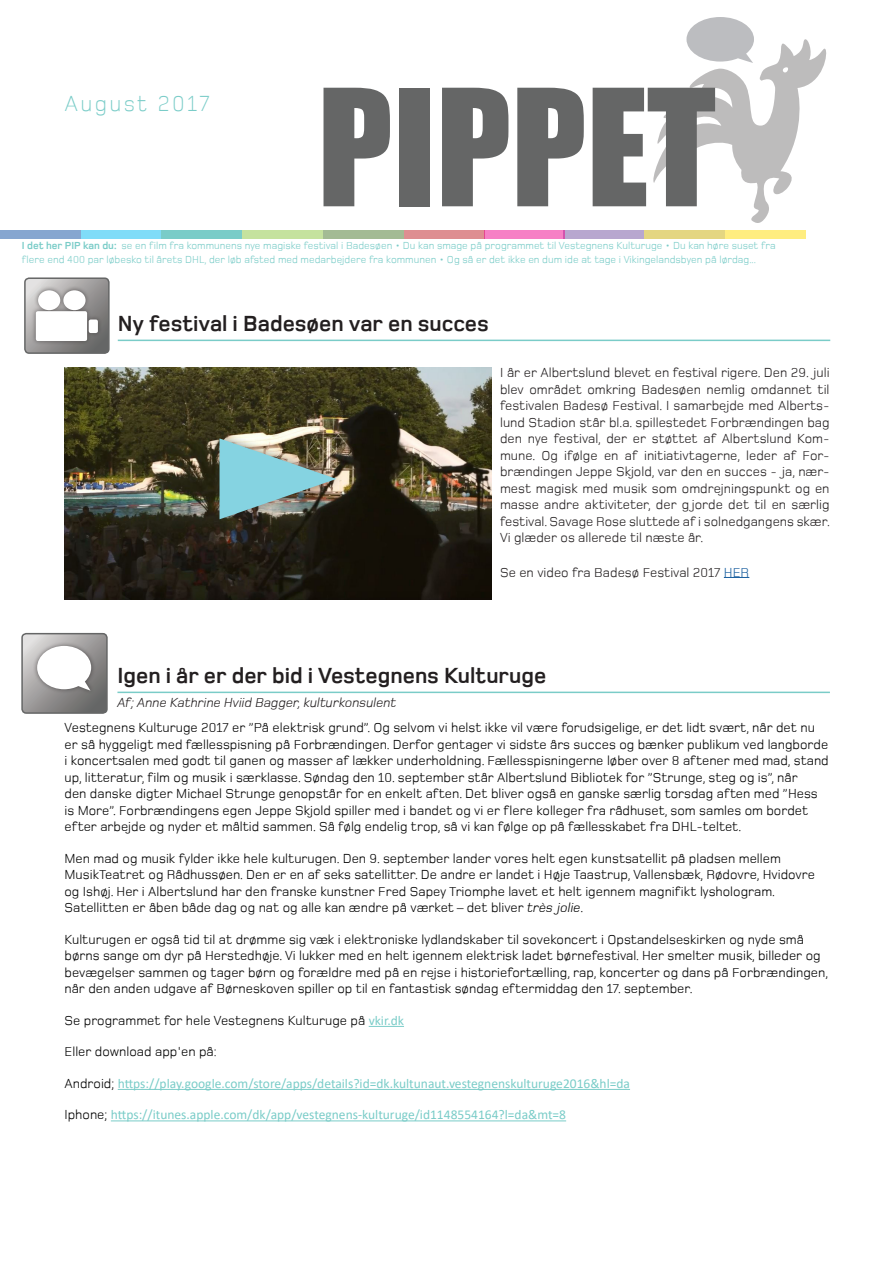
<style>
.page{position:relative;width:893px;height:1263px;background:#fff}
.page>*{position:absolute;margin:0;border:0;box-sizing:border-box;transform-origin:0 0}
.t1{font:150px "Impact";color:#656666}
.t2{font:700 22.5px "Foundry Monoline";color:#231f20}
.t3{font:300 22.5px "Foundry Monoline";letter-spacing:.1em;color:#7accc8}
.t4{font:13.5px/16.5px "Foundry Monoline";color:#000}
.brød{font:13.5px/16.5px "Foundry Monoline";color:#231f20;text-align:justify}
.t5{font:13.5px "Calibri";color:#7accc8}
.brød-2{font:italic 13.5px "Foundry Monoline";color:#231f20}
.t6{font:10.5px/13.5px "Foundry Monoline";color:#7accc8}
.s1{font-weight:700}
.s2{color:#175d9e}
.s3{font-style:italic}
.s4{font-family:"Calibri";color:#7accc8}
.s5{font-family:"Foundry Monoline";color:#000}
</style>
<div class="page">
<img style="left:65px;top:368px;width:426px;height:231px">
<svg style="left:653px;top:17px;width:173px;height:206px"></svg>
<div style="left:0;top:230px;width:81px;height:8px;background:#86a6d0"></div>
<div style="left:81px;top:230px;width:81px;height:8px;background:#80dcf8"></div>
<div style="left:162px;top:230px;width:80px;height:8px;background:#7accc8"></div>
<div style="left:242px;top:230px;width:81px;height:8px;background:#c5e29e"></div>
<div style="left:323px;top:230px;width:81px;height:8px;background:#a3bb94"></div>
<div style="left:404px;top:230px;width:81px;height:8px;background:#de8e91"></div>
<div style="left:563px;top:230px;width:81px;height:8px;background:#b8a7cf"></div>
<div style="left:644px;top:230px;width:81px;height:8px;background:#e4d681"></div>
<div style="left:725px;top:230px;width:81px;height:8px;background:#ffed80"></div>
<div style="left:484px;top:230px;width:81px;height:8px;background:#f680c5"></div>
<div style="left:21px;top:633px;width:87px;height:81px;border:2px solid #656666;border-radius:4px"></div>
<svg style="left:22px;top:634px;width:85px;height:79px"></svg>
<svg style="left:27px;top:280px;width:80px;height:71px"></svg>
<div style="left:24px;top:277px;width:86px;height:77px;border:2px solid #656666;border-radius:4px"></div>
<div style="left:31px;top:286px;width:71px;height:60px;background:#231f20;opacity:.5"></div>
<div style="left:36px;top:311px;width:51px;height:30px;background:#fff;border-radius:2px"></div>
<div style="left:38px;top:290px;width:22px;height:20px;background:#fff;border-radius:50%"></div>
<div style="left:63px;top:290px;width:23px;height:20px;background:#fff;border-radius:50%"></div>
<div style="left:89px;top:319px;width:9px;height:14px;background:#fff;border-radius:2px"></div>
<svg style="left:724px;top:577px;width:25px;height:1px"></svg>
<div style="left:210px;top:430px;width:134px;height:98px;background:#231f20;opacity:.5"></div>
<img style="left:220px;top:438px;width:116px;height:81px">
<hr style="left:369px;top:1026px;width:35px;height:1px;background:#7accc8">
<hr style="left:118px;top:1089px;width:512px;height:1px;background:#7accc8">
<hr style="left:111px;top:1120px;width:455px;height:1px;background:#7accc8">
<hr style="left:118px;top:340px;width:712px;height:1px;background:#7accc8">
<hr style="left:117px;top:692px;width:713px;height:1px;background:#7accc8">
<p class="t3" style="left:65px;top:91px;width:147px">August 2017</p>
<p class="t1" style="left:317px;top:31px;width:400px">PIPPET</p>
<p class="t6" style="left:22px;top:239px;width:755px"><span class="s1">I det her PIP kan du:</span> se en film fra kommunens nye magiske festival i Badesøen • Du kan smage på programmet til Vestegnens Kulturuge • Du kan høre suset fra flere end 400 par løbesko til årets DHL, der løb afsted med medarbejdere fra kommunen • Og så er det ikke en dum ide at tage i Vikingelandsbyen på lørdag...</p>
<p class="t2" style="left:118px;top:312px;width:373px">Ny festival i Badesøen var en succes</p>
<p class="brød" style="left:500px;top:364px;width:331px">I år er Albertslund blevet en festival rigere. Den 29. juli blev området omkring Badesøen nemlig omdannet til festivalen Badesø Festival. I samarbejde med Alberts&shy;lund Stadion står bl.a. spillestedet Forbrændingen bag den nye festival, der er støttet af Albertslund Kom&shy;mune. Og ifølge en af initiativtagerne, leder af For&shy;brændingen Jeppe Skjold, var den en succes - ja, nær&shy;mest magisk med musik som omdrejningspunkt og en masse andre aktiviteter, der g jorde det til en særlig festival. Savage Rose sluttede af i solnedgangens skær.<br>Vi glæder os allerede til næste år.</p>
<p class="brød" style="left:500px;top:564px;width:251px">Se en video fra Badesø Festival 2017 <span class="s2">HER</span></p>
<p class="t2" style="left:117px;top:664px;width:430px">Igen i år er der bid i Vestegnens Kulturuge</p>
<p class="brød-2" style="left:117px;top:695px;width:281px">Af; Anne Kathrine Hviid Bagger, kulturkonsulent</p>
<p class="t4" style="left:65px;top:719px;width:766px">Vestegnens Kulturuge 2017 er ”På elektrisk grund”. Og selvom vi helst ikke vil være forudsigelige, er det lidt svært, når det nu er så hyggeligt med fællesspisning på Forbrændingen. Derfor gentager vi sidste års succes og bænker publikum ved langborde i koncertsalen med godt til ganen og masser af lækker underholdning. Fællesspisningerne løber over 8 aftener med mad, stand up, litteratur, film og musik i særklasse. Søndag den 10. september står Albertslund Bibliotek for ”Strunge, steg og is”, når<br>den danske digter Michael Strunge genopstår for en enkelt aften. Det bliver også en ganske særlig torsdag aften med ”Hess is More”. Forbrændingens egen Jeppe Skjold spiller med i bandet og vi er flere kolleger fra rådhuset, som samles om bordet efter arbejde og nyder et måltid sammen. Så følg endelig trop, så vi kan følge op på fællesskabet fra DHL-teltet.</p>
<p class="t4" style="left:65px;top:850px;width:752px">Men mad og musik fylder ikke hele kulturugen. Den 9. september lander vores helt egen kunstsatellit på pladsen mellem MusikTeatret og Rådhussøen. Den er en af seks satellitter. De andre er landet i Høje Taastrup, Vallensbæk, Rødovre, Hvidovre og Ishøj. Her i Albertslund har den franske kunstner Fred Sapey Triomphe lavet et helt igennem magnifikt lyshologram.<br>Satellitten er åben både dag og nat og alle kan ændre på værket – det bliver <span class="s3">très jolie</span>.</p>
<p class="t4" style="left:65px;top:931px;width:765px">Kulturugen er også tid til at drømme sig væk i elektroniske lydlandskaber til sovekoncert i Opstandelseskirken og nyde små børns sange om dyr på Herstedhøje. Vi lukker med en helt igennem elektrisk ladet børnefestival. Her smelter musik, billeder og bevægelser sammen og tager børn og forældre med på en rejse i historiefortælling, rap, koncerter og dans på Forbrændingen, når den anden udgave af Børneskoven spiller op til en fantastisk søndag eftermiddag den 17. september.</p>
<p class="t4" style="left:65px;top:1012px;width:341px">Se programmet for hele Vestegnens Kulturuge på <span class="s4">vkir.dk</span></p>
<p class="t4" style="left:65px;top:1043px;width:154px">Eller download app'en på:</p>
<p class="t5" style="left:65px;top:1074px;width:567px"><span class="s5">Android;</span> https://play.google.com/store/apps/details?id=dk.kultunaut.vestegnenskulturuge2016&amp;hl=da</p>
<p class="t5" style="left:65px;top:1105px;width:503px"><span class="s5">Iphone;</span> https://itunes.apple.com/dk/app/vestegnens-kulturuge/id1148554164?l=da&amp;mt=8</p>
</div>
